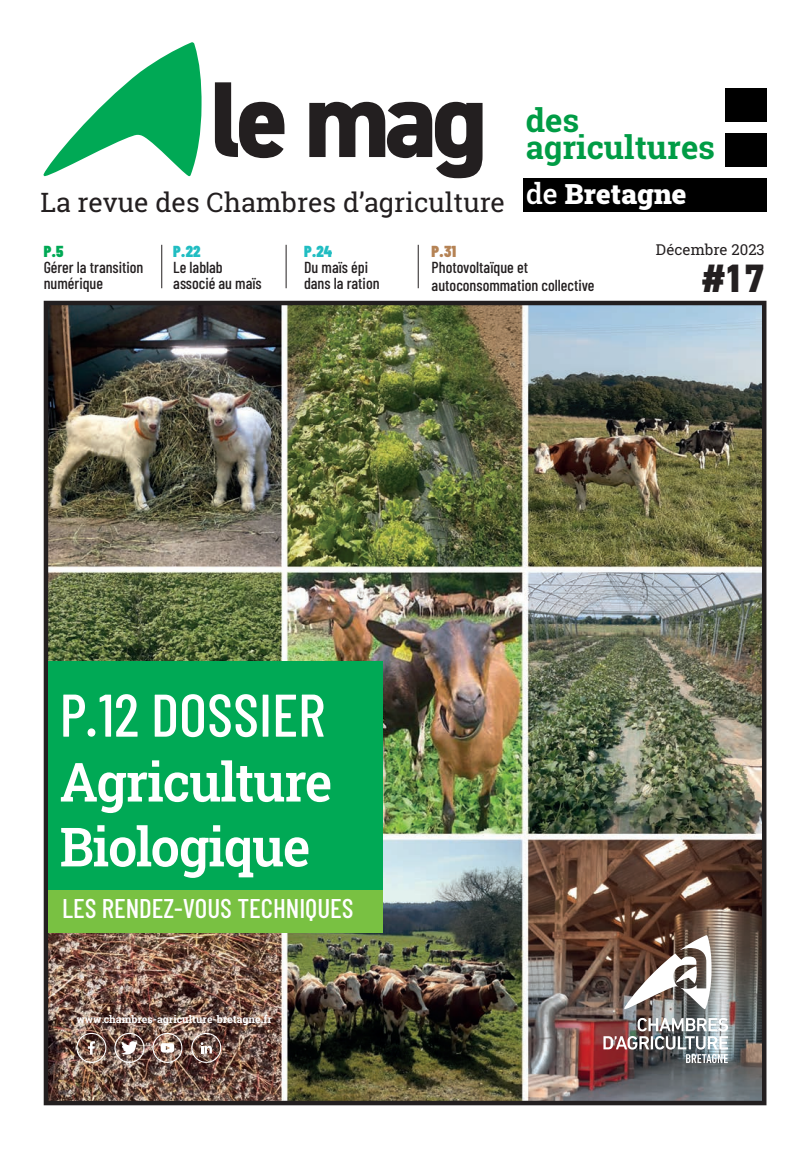
<style>
.page{position:relative;width:808px;height:1149px;background:#fff}
.page>*{position:absolute;margin:0;border:0;box-sizing:border-box;transform-origin:0 0}
.t1{font:800 108.15px "DIN2014";color:#231f20}
.CA-UNE-titraille_1{font:500 60px "Barlow Condensed";color:#fff}
.CA-UNE-titraille_2{font:600 54px/64.8px "Roboto Slab";letter-spacing:-.02em;color:#fff;scale:.96 1}
.CA-UNE-numéro{font:800 39.75px "DIN2014";color:#231f20}
.t2{font:700 32.7px "Roboto Slab";color:#009c45}
.t3{font:900 28.35px "Roboto Slab";color:#fff}
.t4{font:27px "Roboto Slab";color:#231f20}
.CA-UNE-titraille-soustitre_1{font:500 27px "Barlow Condensed";color:#fff}
.CA-une-petit_titre_noir{font:500 15.9px/15.9px "Barlow Condensed";color:#231f20}
.CA-UNE-date{font:15px "Roboto Slab";color:#231f20}
.t5{font:700 10.5px "Roboto Slab";color:#fff}
.s1{font-weight:500}
.s2{font-weight:900;color:#21bdc2}
.s3{font-weight:900;color:#00a955}
.s4{font-weight:900;color:#b58355}
</style>
<div class="page">
<img style="left:49px;top:306px;width:712px;height:793px">
<div style="left:44px;top:301px;width:722px;height:803px;border:4px solid #231f20"></div>
<div style="left:48px;top:660px;width:335px;height:230px;background:#00a955"></div>
<div style="left:48px;top:890px;width:335px;height:42px;background:#79c142"></div>
<hr style="left:161px;top:245px;width:1px;height:43px;background:#231f20">
<hr style="left:286px;top:245px;width:1px;height:43px;background:#231f20">
<hr style="left:418px;top:245px;width:1px;height:43px;background:#231f20">
<svg style="left:44px;top:42px;width:158px;height:134px"></svg>
<div style="left:523px;top:178px;width:243px;height:34px;background:#000"></div>
<div style="left:725px;top:133px;width:41px;height:34px;background:#000"></div>
<div style="left:725px;top:88px;width:41px;height:34px;background:#000"></div>
<svg style="left:624px;top:934px;width:88px;height:74px"></svg>
<img style="left:603px;top:1017px;width:125px;height:45px">
<svg style="left:76px;top:1032px;width:30px;height:30px"></svg>
<svg style="left:114px;top:1032px;width:30px;height:30px"></svg>
<svg style="left:152px;top:1032px;width:30px;height:30px"></svg>
<svg style="left:191px;top:1032px;width:30px;height:30px"></svg>
<p class="t1" style="left:210px;top:48px;width:279px">le mag</p>
<p class="t4" style="left:40px;top:183px;width:466px">La revue des Chambres d’agriculture</p>
<h3 class="t2" style="left:526px;top:98px;width:55px">des</h3>
<h3 class="t2" style="left:526px;top:125px;width:191px">agricultures</h3>
<h3 class="t3" style="left:526px;top:174px;width:162px"><span class="s1">de</span> Bretagne</h3>
<p class="CA-une-petit_titre_noir" style="left:173px;top:242px;width:90px"><span class="s2">P.22<br></span>Le lablab associé au maïs</p>
<p class="CA-une-petit_titre_noir" style="left:44px;top:242px;width:101px"><span class="s3">P.5<br></span>Gérer la transition numérique</p>
<p class="CA-une-petit_titre_noir" style="left:304px;top:242px;width:77px"><span class="s2">P.24<br></span>Du maïs épi dans la ration</p>
<p class="CA-une-petit_titre_noir" style="left:432px;top:242px;width:98px"><span class="s4">P.31<br></span>Photovoltaïque et</p>
<p class="CA-une-petit_titre_noir" style="left:432px;top:277px;width:164px">autoconsommation collective</p>
<p class="CA-UNE-date" style="left:656px;top:239px;width:110px">Décembre 2023</p>
<p class="CA-UNE-numéro" style="left:703px;top:252px;width:64px">#17</p>
<p class="CA-UNE-titraille_1" style="left:60px;top:677px;width:267px">P.12 DOSSIER</p>
<p class="CA-UNE-titraille_2" style="left:60px;top:747px;width:285px">Agriculture<br>Biologique</p>
<p class="CA-UNE-titraille-soustitre_1" style="left:62px;top:890px;width:293px">LES RENDEZ-VOUS TECHNIQUES</p>
<p class="t5" style="left:76px;top:1011px;width:197px">www.chambres-agriculture-bretagne.fr</p>
</div>
